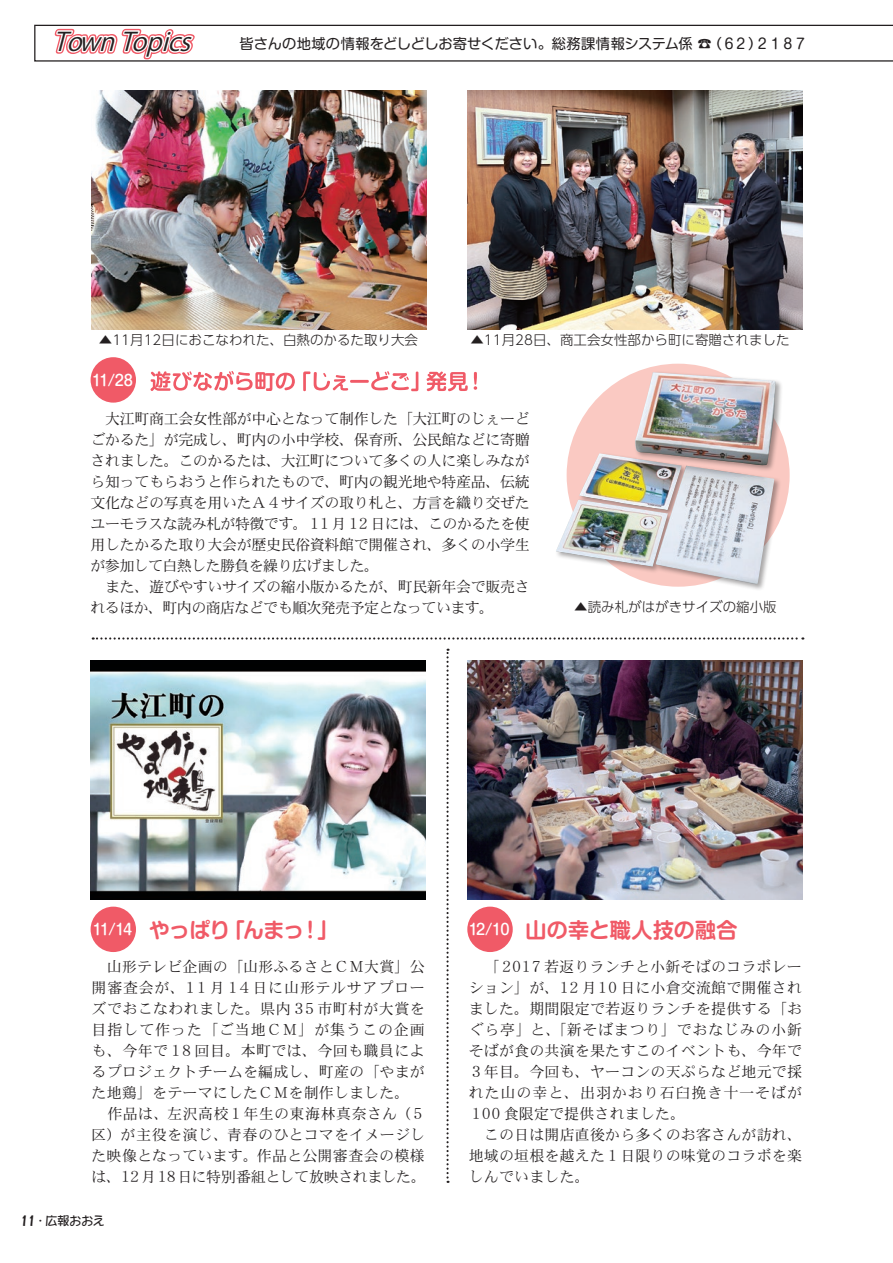
<style>
.page{position:relative;width:893px;height:1263px;background:#fff}
.page>*{position:absolute;margin:0;border:0;box-sizing:border-box;transform-origin:0 0}
.t1{font:italic 25.2px "Koz Go Pr 6 N";color:#231f20}
.t2{font:700 21px "Shin M Go Pr 6 N De";letter-spacing:.015em;color:#f05a67}
.t3{font:700 21px "Shin M Go Pr 6 N De";letter-spacing:-.005em;color:#f05a67}
.t4{font:15px/21px "DFHS Mincho Std W3";letter-spacing:.01em;color:#231f20;text-align:right}
.t5{font:15px/21px "DFHS Mincho Std W3";letter-spacing:-.025em;color:#231f20}
.t6{font:15px "DFHS Mincho Std W3";letter-spacing:.03em;color:#231f20}
.t7{font:15px "DFHS Mincho Std W3";letter-spacing:-.03em;color:#231f20}
.t8{font:15px "DFHS Mincho Std W3";letter-spacing:.06em;color:#231f20}
.t9{font:500 15px "Shin M Go Pr 6 N";letter-spacing:-.115em;color:#fff}
.t10{font:15px "DFPOP1 Std W5";color:#231f20}
.t11{font:14.25px "Shin M Go Pr 6 N";letter-spacing:-.005em;color:#231f20}
.t12{font:300 13.5px "UD Shin Go Pr 6 N";color:#231f20}
.t13{font:12px "DFPOP1 Std W5";letter-spacing:-.01em;color:#231f20}
</style>
<div class="page">
<svg style="left:446px;top:649px;width:3px;height:534px"></svg>
<svg style="left:93px;top:637px;width:710px;height:2px"></svg>
<div style="left:91px;top:907px;width:45px;height:45px;background:#f05a67;border-radius:50%"></div>
<img style="left:468px;top:240px;width:335px;height:90px">
<svg style="left:151px;top:371px;width:144px;height:20px"></svg>
<svg style="left:303px;top:371px;width:45px;height:20px"></svg>
<hr style="left:350px;top:380px;width:19px;height:3px;background:#f05a67">
<svg style="left:371px;top:371px;width:47px;height:20px"></svg>
<svg style="left:427px;top:372px;width:41px;height:19px"></svg>
<svg style="left:474px;top:372px;width:3px;height:18px"></svg>
<img style="left:92px;top:240px;width:334px;height:90px">
<div style="left:555px;top:371px;width:228px;height:220px;background:#231f20;opacity:.4"></div>
<img style="left:556px;top:372px;width:220px;height:213px">
<img style="left:91px;top:660px;width:334px;height:239px">
<img style="left:468px;top:660px;width:334px;height:239px">
<div style="left:91px;top:357px;width:45px;height:46px;background:#f05a67;border-radius:50%"></div>
<div style="left:467px;top:907px;width:46px;height:45px;background:#f05a67;border-radius:50%"></div>
<img style="left:34px;top:25px;width:859px;height:215px">
<h1 class="t1" style="left:53px;top:27px;width:74px">Town</h1>
<h1 class="t1" style="left:120px;top:27px;width:83px">Topics</h1>
<p class="t11" style="left:240px;top:32px;width:474px">皆さんの地域の情報をどしどしお寄せください。総務課情報システム係 ☎</p>
<p class="t11" style="left:708px;top:32px;width:56px">)62(</p>
<p class="t11" style="left:755px;top:32px;width:54px">２１８７</p>
<p class="t12" style="left:99px;top:329px;width:321px">▲11月12日におこなわれた、白熱のかるた取り大会</p>
<p class="t9" style="left:92px;top:368px;width:42px">11/28</p>
<p class="t12" style="left:470px;top:329px;width:321px">▲11月28日、商工会女性部から町に寄贈されました</p>
<p class="t5" style="left:91px;top:408px;width:441px">　大江町商工会女性部が中心となって制作した「大江町のしぇーどごかるた」が完成し、町内の小中学校、保育所、公民館などに寄贈されました。このかるたは、大江町について多くの人に楽しみながら知ってもらおうと作られたもので、町内の観光地や特産品、伝統文化などの写真を用いたＡ４サイズの取り札と、方言を織り交ぜたユーモラスな読み札が特徴です。１１月１２日には、このかるたを使用したかるた取り大会が歴史民俗資料館で開催され、多くの小学生が参加して白熱した勝負を繰り広げました。<br>　また、遊びやすいサイズの縮小版かるたが、町民新年会で販売されるほか、町内の商店などでも順次発売予定となっています。</p>
<p class="t12" style="left:574px;top:596px;width:204px">▲読み札がはがきサイズの縮小版</p>
<h2 class="t3" style="left:149px;top:912px;width:83px">やっぱり</h2>
<p class="t4" style="left:92px;top:956px;width:335px">　山形テレビ企画の「山形ふるさとＣＭ大賞」公<br>１１月１４日に山形テルサアプロー</p>
<h2 class="t3" style="left:224px;top:912px;width:82px">「んまっ</h2>
<h2 class="t3" style="left:300px;top:912px;width:40px">！」</h2>
<p class="t9" style="left:93px;top:917px;width:41px">11/14</p>
<p class="t4" style="left:92px;top:977px;width:95px">開審査会が、</p>
<p class="t4" style="left:92px;top:998px;width:335px">ズでおこなわれました。県内３５市町村が大賞を</p>
<p class="t8" style="left:92px;top:1022px;width:335px">目指して作った「ご当地ＣＭ」が集うこの企画</p>
<p class="t4" style="left:92px;top:1040px;width:335px">も、今年で１８回目。本町では、今回も職員によ</p>
<p class="t4" style="left:92px;top:1061px;width:335px">るプロジェクトチームを編成し、町産の「やまが</p>
<p class="t4" style="left:92px;top:1082px;width:319px">た地鶏」をテーマにしたＣＭを制作しました。</p>
<p class="t6" style="left:92px;top:1106px;width:335px">　作品は、左沢高校１年生の東海林真奈さん)５</p>
<p class="t4" style="left:91px;top:1124px;width:335px">区）が主役を演じ、青春のひとコマをイメージし</p>
<p class="t4" style="left:91px;top:1145px;width:335px">た映像となっています。作品と公開審査会の模様</p>
<p class="t7" style="left:118px;top:1169px;width:309px">１２月１８日に特別番組として放映されました。</p>
<p class="t4" style="left:91px;top:1166px;width:31px">は、</p>
<p class="t13" style="left:34px;top:1214px;width:72px">・広報おおえ</p>
<p class="t10" style="left:19px;top:1212px;width:19px">11</p>
<p class="t9" style="left:469px;top:917px;width:42px">12/10</p>
<h2 class="t2" style="left:526px;top:912px;width:213px">山の幸と職人技の融合</h2>
<p class="t4" style="left:469px;top:956px;width:335px">　「２０１７若返りランチと小釿そばのコラボレー<br>１２月１０日に小倉交流館で開催され</p>
<p class="t4" style="left:469px;top:977px;width:335px;text-align:left">ション」が、<br>ました。期間限定で若返りランチを提供する「おぐら亭」と、「新そばまつり」でおなじみの小釿そばが食の共演を果たすこのイベントも、今年で<br>３年目。今回も、ヤーコンの天ぷらなど地元で採れた山の幸と、出羽かおり石臼挽き十一そばが<br>１００食限定で提供されました。<br>　この日は開店直後から多くのお客さんが訪れ、地域の垣根を越えた１日限りの味覚のコラボを楽しんでいました。</p>
</div>
